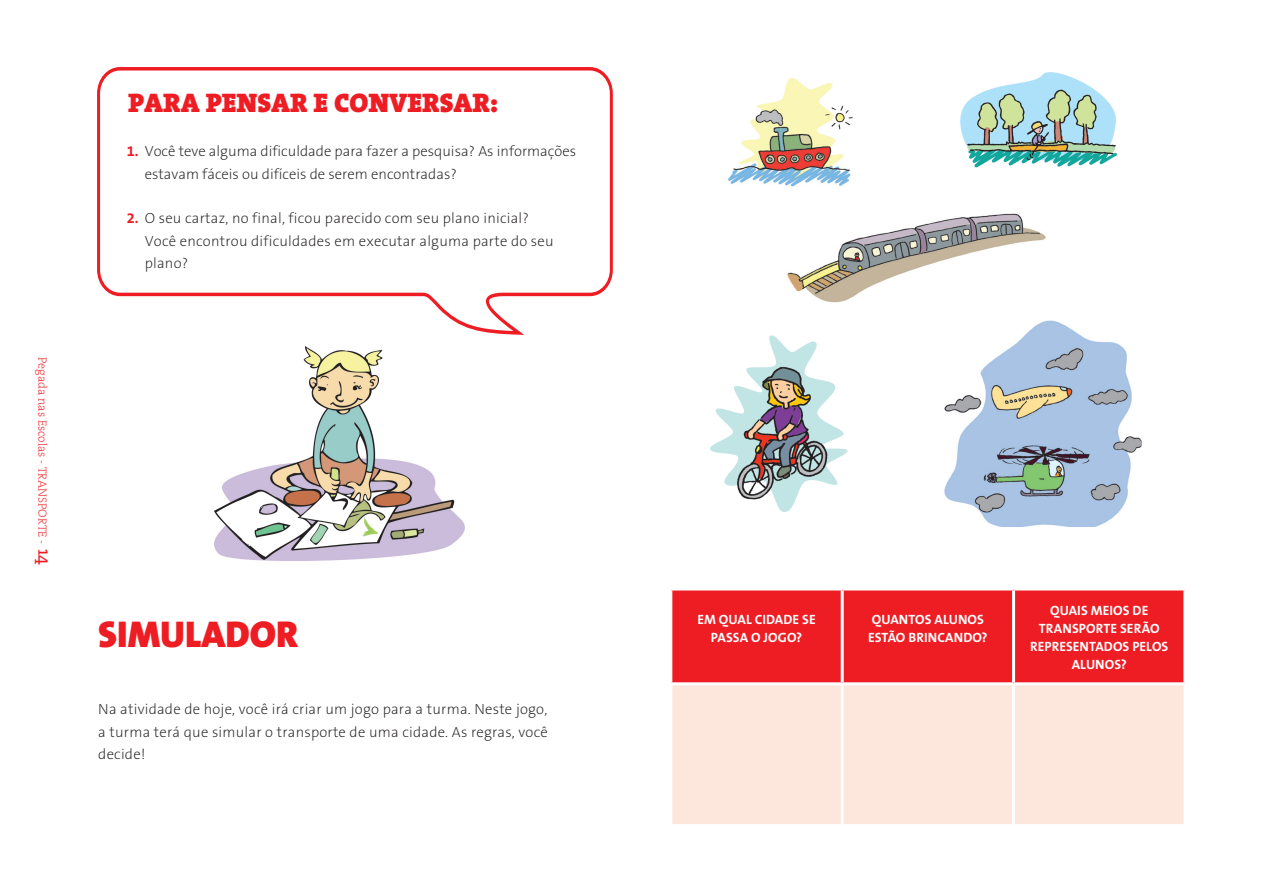
<style>
.page{position:relative;width:1263px;height:893px;background:#fff}
.page>*{position:absolute;margin:0;border:0;box-sizing:border-box;transform-origin:0 0}
.t1{font:900 37.5px "The Sans B9";color:#ee1d23}
.t2{font:900 27px "The Serif 9";color:#ee1d23}
.t3{font:200 14.7px/22.4px "The Sans B2";letter-spacing:.015em;color:#231f20}
.t4{font:700 13.5px/18px "The Sans B7";letter-spacing:.005em;color:#fff;text-align:center}
.t5{font:200 12px "The Serif 2";color:#ee1d23}
.s1{font-family:"The Serif 5";font-weight:400;font-size:18px}
.s2{font-family:"The Sans B7";font-weight:700;color:#ee1d23}
</style>
<div class="page">
<div style="left:672px;top:590px;width:511px;height:92px;background:#ee1d23"></div>
<div style="left:672px;top:685px;width:511px;height:139px;background:#fde7dc"></div>
<hr style="left:841px;top:685px;width:3px;height:139px;background:#fff">
<hr style="left:1012px;top:685px;width:3px;height:139px;background:#fff">
<hr style="left:841px;top:590px;width:3px;height:92px;background:#fff">
<hr style="left:1012px;top:590px;width:3px;height:92px;background:#fff">
<img style="left:728px;top:78px;width:125px;height:109px">
<img style="left:960px;top:72px;width:157px;height:96px">
<img style="left:787px;top:213px;width:259px;height:90px">
<img style="left:935px;top:291px;width:206px;height:236px">
<img style="left:710px;top:335px;width:138px;height:177px">
<img style="left:215px;top:347px;width:250px;height:214px">
<svg style="left:97px;top:67px;width:516px;height:268px"></svg>
<p class="t5" style="left:53px;top:357px;width:209px;rotate:90deg">Pegada nas Escolas - TRANSPORTE - <span class="s1">14</span></p>
<h2 class="t2" style="left:128px;top:80px;width:36px">PARA</h2>
<h2 class="t2" style="left:206px;top:80px;width:35px">PENSAR</h2>
<h2 class="t2" style="left:313px;top:80px;width:39px">E CONVERSAR</h2>
<h2 class="t2" style="left:490px;top:80px;width:10px">:</h2>
<p class="t3" style="left:145px;top:141px;width:433px;text-indent:-18px"><span class="s2">1.</span> Você teve alguma dificuldade para fazer a pesquisa? As informações estavam fáceis ou difíceis de serem encontradas?</p>
<p class="t3" style="left:145px;top:208px;width:410px;text-indent:-18px"><span class="s2">2.</span> O seu cartaz, no final, ficou parecido com seu plano inicial?<br>Você encontrou dificuldades em executar alguma parte do seu plano?</p>
<h1 class="t1" style="left:98px;top:615px;width:201px">SIMULADOR</h1>
<p class="t3" style="left:98px;top:699px;width:451px;text-align:justify">Na atividade de hoje, você irá criar um jogo para a turma. Neste jogo, a turma terá que simular o transporte de uma cidade. As regras, você decide!</p>
<p class="t4" style="left:697px;top:611px;width:120px">EM QUAL CIDADE SE<br>PASSA O JOGO?</p>
<p class="t4" style="left:868px;top:611px;width:121px;text-align:left">QUANTOS ALUNOS<br>ESTÃO BRINCANDO?</p>
<p class="t4" style="left:1030px;top:602px;width:140px">QUAIS MEIOS DE<br>TRANSPORTE SERÃO<br>REPRESENTADOS PELOS<br>ALUNOS?</p>
</div>
